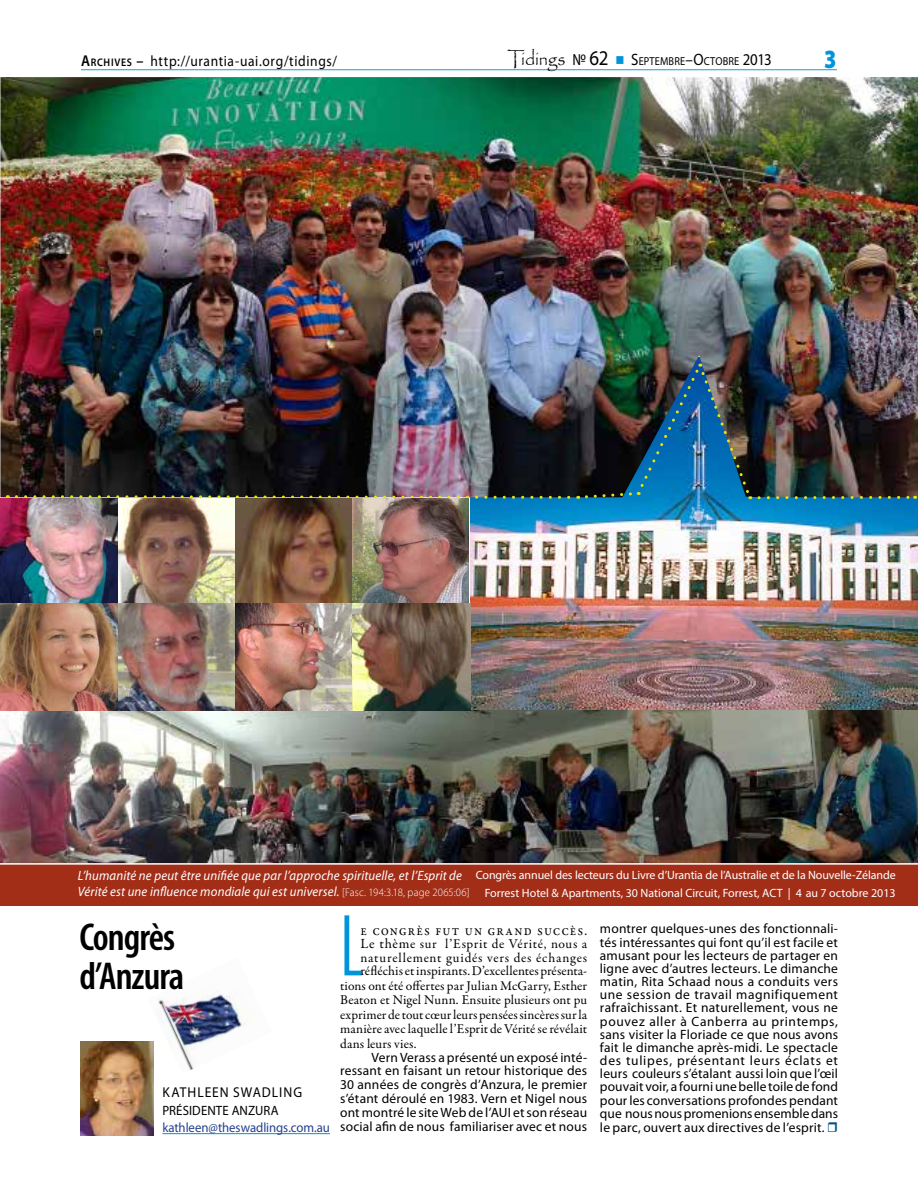
<style>
.page{position:relative;width:918px;height:1188px;background:#fff}
.page>*{position:absolute;margin:0;border:0;box-sizing:border-box;transform-origin:0 0}
.t1{font:78.45px "Agency FB";color:#0095da;scale:.9 1}
.t2{font:600 condensed 39px/39px "Myriad Pro";letter-spacing:-.025em;color:#000}
.t3{font:900 26.4px "Myriad Pro";color:#0095da;scale:.82 1}
.t4{font:15px "Myriad Pro";letter-spacing:.045em;color:#000;scale:.9 1}
.t5{font:14.85px "Garamond Premr Pro";letter-spacing:.075em;color:#000;scale:.9 1}
.t6{font:14.25px "Myriad Pro";letter-spacing:.07em;color:#000;scale:.95 1}
.t7{font:13.5px/13.2px "Myriad Pro";letter-spacing:.01em;color:#000;text-align:justify}
.t8{font:13.5px "Garamond Premr Pro";letter-spacing:.015em;color:#000}
.t9{font:italic 13.5px/15.8px "Myriad Pro";letter-spacing:.01em;color:#fff;scale:.95 1}
.t10{font:13.5px "Myriad Pro";letter-spacing:-.005em;color:#25408f;scale:.95 1}
.t11{font:13.5px "Myriad Pro";letter-spacing:.01em;color:#000;scale:.95 1}
.t12{font:12px/18px "Myriad Pro";letter-spacing:-.01em;color:#fff;text-align:right}
.t13{font:11.55px "Myriad Pro";letter-spacing:.015em;color:#000;scale:.9 1}
.s1{font-weight:600;font-size:15.75px}
.s2{font-weight:600;font-size:10.95px}
.s3{font-family:"Papyrus";font-size:19.8px}
.s4{font-size:16.5px}
.s5{font-size:21px}
.s6{color:#0095da}
.s7{font-weight:300;font-style:normal;font-size:11.25px}
.s8{font-size:14.1px}
</style>
<div class="page">
<hr style="left:81px;top:69px;width:756px;height:1px;background:#159cd8">
<hr style="left:162px;top:1133px;width:168px;height:1px;background:#0092c0">
<img style="left:81px;top:1042px;width:72px;height:93px">
<img style="left:148px;top:991px;width:104px;height:83px">
<div style="left:0;top:861px;width:918px;height:45px;background:#a32e18"></div>
<img style="left:470px;top:497px;width:448px;height:213px">
<img style="left:0;top:77px;width:918px;height:420px">
<img style="left:0;top:710px;width:918px;height:153px">
<img style="left:7px;top:364px;width:745px;height:136px">
<svg style="left:759px;top:496px;width:157px;height:3px"></svg>
<hr style="left:0;top:863px;width:918px;height:2px;background:#fff">
<img style="left:0;top:498px;width:468px;height:106px">
<img style="left:0;top:604px;width:471px;height:107px">
<p class="t4" style="left:81px;top:52px;width:286px"><span class="s1">A</span><span class="s2">RCHIVES</span> <span class="s1">–</span> http://urantia-uai.org/tidings/</p>
<p class="t13" style="left:508px;top:54px;width:295px"><span class="s3">Tidings</span> <span class="s4">№</span> <span class="s5">62</span> <span class="s6">■</span> <span class="s4">S</span>EPTEMBRE<span class="s4">–O</span>CTOBRE <span class="s4">2013</span></p>
<h3 class="t3" style="left:824px;top:41px;width:17px">3</h3>
<p class="t9" style="left:78px;top:868px;width:414px">L’humanité ne peut être unifiée que par l’approche spirituelle, et l’Esprit de<br>Vérité est une influence mondiale qui est universel. <span class="s7">[Fasc. 194:3.18, page 2065:06]</span></p>
<p class="t12" style="left:476px;top:866px;width:421px">Congrès annuel des lecteurs du Livre d’Urantia de l’Australie et de la Nouvelle-Zélande<br>Forrest Hotel &amp; Apartments, 30 National Circuit, Forrest, ACT | 4 au 7 octobre 2013</p>
<h2 class="t2" style="left:79px;top:917px;width:107px">Congrès d’Anzura</h2>
<p class="t6" style="left:163px;top:1083px;width:148px">KATHLEEN SWADLING</p>
<p class="t11" style="left:162px;top:1102px;width:124px">PRÉSIDENTE ANZURA</p>
<p class="t10" style="left:162px;top:1119px;width:178px">kathleen@theswadlings.com.au</p>
<h1 class="t1" style="left:340px;top:898px;width:28px">L</h1>
<p class="t5" style="left:360px;top:921px;width:253px">e congrès fut un grand succès.</p>
<p class="t8" style="left:360px;top:936px;width:228px"><span class="s8">Le thèm</span>e sur l’Esprit de Vérité, nous a</p>
<p class="t8" style="left:360px;top:949px;width:228px">naturellement guidés vers des échanges</p>
<p class="t8" style="left:360px;top:963px;width:228px">réfléchis et inspirants. D’excellentes présenta-</p>
<p class="t8" style="left:340px;top:977px;width:249px">tions ont été offertes par Julian McGarry, Esther</p>
<p class="t8" style="left:340px;top:992px;width:249px">Beaton et Nigel Nunn. Ensuite plusieurs ont pu</p>
<p class="t8" style="left:340px;top:1006px;width:249px">exprimer de tout cœur leurs pensées sincères sur la</p>
<p class="t8" style="left:340px;top:1021px;width:249px">manière avec laquelle l’Esprit de Vérité se révélait</p>
<p class="t8" style="left:340px;top:1035px;width:78px">dans leurs vies.</p>
<p class="t7" style="left:340px;top:1050px;width:249px;line-height:14px;text-indent:31px">Vern Verass a présenté un exposé inté&shy;ressant en faisant un retour historique des 30 années de congrès d’Anzura, le premier s’étant déroulé en 1983. Vern et Nigel nous ont montré le site Web de l’AUI et son réseau social afin de nous familiariser avec et nous</p>
<p class="t7" style="left:600px;top:922px;width:240px">montrer quelques-unes des fonctionnali&shy;tés intéressantes qui font qu’il est facile et amusant pour les lecteurs de partager en ligne avec d’autres lecteurs. Le dimanche matin, Rita Schaad nous a conduits vers une session de travail magnifiquement rafraîchissant. Et naturellement, vous ne pouvez aller à Canberra au printemps, sans visiter la Floriade ce que nous avons fait le dimanche après-midi. Le spectacle des tulipes, présentant leurs éclats et leurs couleurs s’étalant aussi loin que l’œil pouvait voir, a fourni une belle toile de fond pour les conversations profondes pendant que nous nous promenions ensemble dans le parc, ouvert aux directives de l’esprit.</p>
</div>
